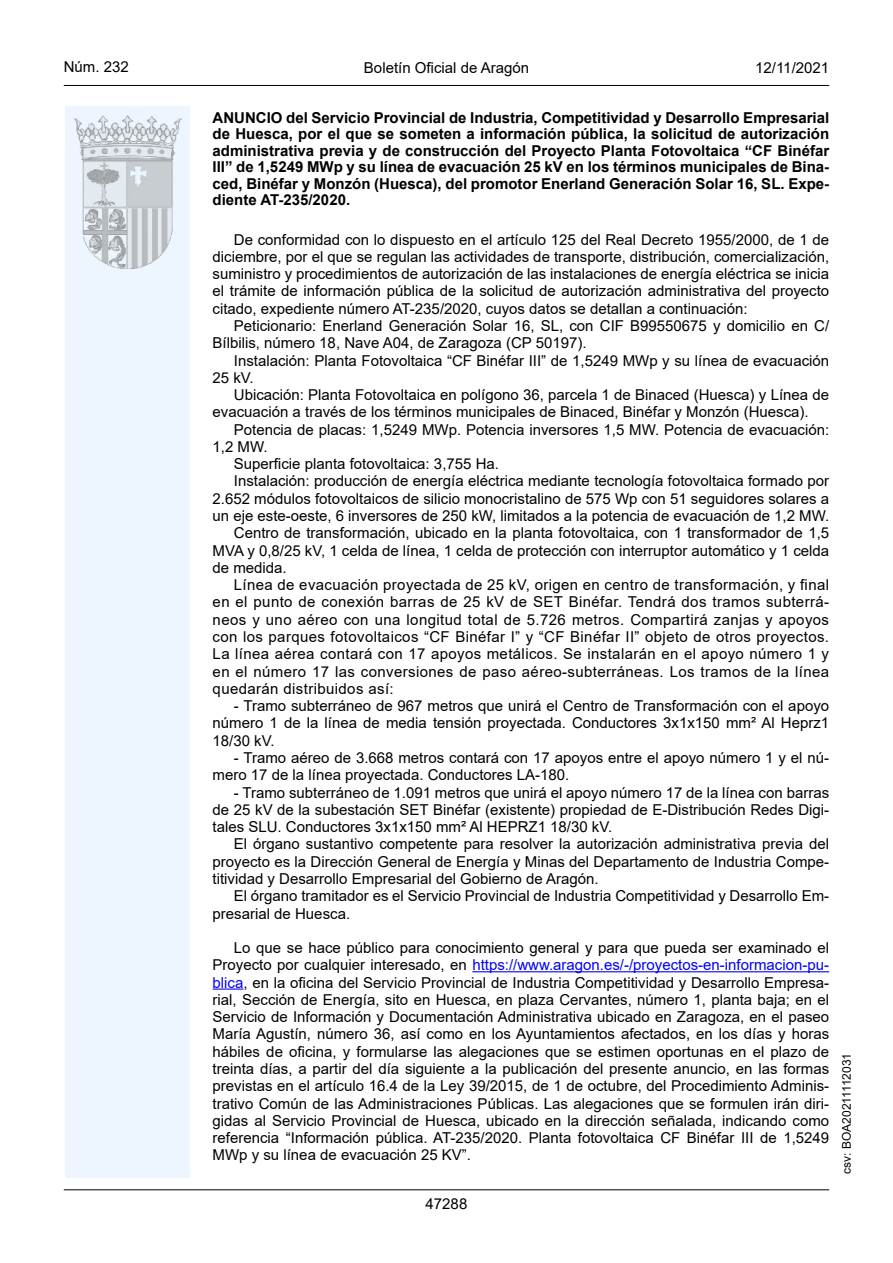
<style>
.page{position:relative;width:893px;height:1263px;background:#fff}
.page>*{position:absolute;margin:0;border:0;box-sizing:border-box;transform-origin:0 0}
.inicio_de_parrafo{font:15px/17.2px "Arial";color:#000;text-align:justify}
.Titulo_text{font:700 15px/16.5px "Arial";color:#000;text-align:justify}
.estilo_head-c{font:15px "Arial";color:#000}
.estilo_head-d{font:15px "Arial MT2";color:#000}
.estilo_head-i{font:15px "Arial MT2";color:#000}
.numero_pagina{font:15px "Arial MT2";color:#000}
.estilo_head-i-2{font:12px "Arial MT2";color:#000}
.s1{color:#0000fa}
</style>
<div class="page">
<div style="left:65px;top:106px;width:125px;height:1072px;background:#edf6fe"></div>
<img style="left:75px;top:115px;width:106px;height:153px">
<hr style="left:64px;top:85px;width:765px;height:1px;background:#000">
<hr style="left:64px;top:1189px;width:765px;height:1px;background:#000">
<hr style="left:472px;top:971px;width:357px;height:1px;background:#0000fa">
<hr style="left:213px;top:988px;width:30px;height:2px;background:#0000fa">
<p class="estilo_head-i" style="left:64px;top:57px;width:67px">Núm. 232</p>
<p class="estilo_head-c" style="left:364px;top:57px;width:167px">Boletín Oficial de Aragón</p>
<p class="estilo_head-d" style="left:755px;top:57px;width:75px">12/11/2021</p>
<p class="Titulo_text" style="left:213px;top:110px;width:618px">ANUNCIO del Servicio Provincial de Industria, Competitividad y Desarrollo Empresarial de Huesca, por el que se someten a información pública, la solicitud de autorización administrativa previa y de construcción del Proyecto Planta Fotovoltaica “CF Binéfar III” de 1,5249 MWp y su línea de evacuación 25 kV en los términos municipales de Bina&shy;ced, Binéfar y Monzón (Huesca), del promotor Enerland Generación Solar 16, SL. Expe&shy;diente AT-235/2020.</p>
<p class="inicio_de_parrafo" style="left:213px;top:231px;width:618px;text-indent:21px">De conformidad con lo dispuesto en el artículo 125 del Real Decreto 1955/2000, de 1 de diciembre, por el que se regulan las actividades de transporte, distribución, comercialización, suministro y procedimientos de autorización de las instalaciones de energía eléctrica se inicia el trámite de información pública de la solicitud de autorización administrativa del proyecto citado, expediente número AT-235/2020, cuyos datos se detallan a continuación:</p>
<p class="inicio_de_parrafo" style="left:213px;top:317px;width:618px;text-indent:21px">Peticionario: Enerland Generación Solar 16, SL, con CIF B99550675 y domicilio en C/<br>Bílbilis, número 18, Nave A04, de Zaragoza (CP 50197).</p>
<p class="inicio_de_parrafo" style="left:213px;top:351px;width:618px;text-indent:21px">Instalación: Planta Fotovoltaica “CF Binéfar III” de 1,5249 MWp y su línea de evacuación<br>25 kV.</p>
<p class="inicio_de_parrafo" style="left:213px;top:386px;width:618px;text-indent:21px">Ubicación: Planta Fotovoltaica en polígono 36, parcela 1 de Binaced (Huesca) y Línea de evacuación a través de los términos municipales de Binaced, Binéfar y Monzón (Huesca).</p>
<p class="inicio_de_parrafo" style="left:213px;top:421px;width:618px;text-indent:21px">Potencia de placas: 1,5249 MWp. Potencia inversores 1,5 MW. Potencia de evacuación:<br>1,2 MW.</p>
<p class="inicio_de_parrafo" style="left:234px;top:455px;width:267px">Superficie planta fotovoltaica: 3,755 Ha.</p>
<p class="inicio_de_parrafo" style="left:213px;top:472px;width:618px;text-indent:21px">Instalación: producción de energía eléctrica mediante tecnología fotovoltaica formado por 2.652 módulos fotovoltaicos de silicio monocristalino de 575 Wp con 51 seguidores solares a un eje este-oeste, 6 inversores de 250 kW, limitados a la potencia de evacuación de 1,2 MW.</p>
<p class="inicio_de_parrafo" style="left:213px;top:524px;width:618px;text-indent:21px">Centro de transformación, ubicado en la planta fotovoltaica, con 1 transformador de 1,5<br>MVA y 0,8/25 kV, 1 celda de línea, 1 celda de protección con interruptor automático y 1 celda de medida.</p>
<p class="inicio_de_parrafo" style="left:213px;top:576px;width:618px;text-indent:21px">Línea de evacuación proyectada de 25 kV, origen en centro de transformación, y final en el punto de conexión barras de 25 kV de SET Binéfar. Tendrá dos tramos subterrá&shy;neos y uno aéreo con una longitud total de 5.726 metros. Compartirá zanjas y apoyos con los parques fotovoltaicos “CF Binéfar I” y “CF Binéfar II” objeto de otros proyectos.<br>La línea aérea contará con 17 apoyos metálicos. Se instalarán en el apoyo número 1 y en el número 17 las conversiones de paso aéreo-subterráneas. Los tramos de la línea quedarán distribuidos así:</p>
<p class="inicio_de_parrafo" style="left:213px;top:697px;width:618px;text-indent:21px">- Tramo subterráneo de 967 metros que unirá el Centro de Transformación con el apoyo número 1 de la línea de media tensión proyectada. Conductores 3x1x150 mm² Al Heprz1<br>18/30 kV.</p>
<p class="inicio_de_parrafo" style="left:213px;top:749px;width:618px;text-indent:21px">- Tramo aéreo de 3.668 metros contará con 17 apoyos entre el apoyo número 1 y el nú&shy;mero 17 de la línea proyectada. Conductores LA-180.</p>
<p class="inicio_de_parrafo" style="left:213px;top:783px;width:618px;text-indent:21px">- Tramo subterráneo de 1.091 metros que unirá el apoyo número 17 de la línea con barras de 25 kV de la subestación SET Binéfar (existente) propiedad de E-Distribución Redes Digi&shy;tales SLU. Conductores 3x1x150 mm² Al HEPRZ1 18/30 kV.</p>
<p class="inicio_de_parrafo" style="left:213px;top:835px;width:618px;text-indent:21px">El órgano sustantivo competente para resolver la autorización administrativa previa del proyecto es la Dirección General de Energía y Minas del Departamento de Industria Compe&shy;titividad y Desarrollo Empresarial del Gobierno de Aragón.</p>
<p class="inicio_de_parrafo" style="left:213px;top:887px;width:618px;text-indent:21px">El órgano tramitador es el Servicio Provincial de Industria Competitividad y Desarrollo Em&shy;presarial de Huesca.</p>
<p class="inicio_de_parrafo" style="left:213px;top:939px;width:618px;text-indent:21px">Lo que se hace público para conocimiento general y para que pueda ser examinado el Proyecto por cualquier interesado, en <span class="s1">https://www.aragon.es/-/proyectos-en-informacion-pu&shy;blica</span>, en la oficina del Servicio Provincial de Industria Competitividad y Desarrollo Empresa&shy;rial, Sección de Energía, sito en Huesca, en plaza Cervantes, número 1, planta baja; en el Servicio de Información y Documentación Administrativa ubicado en Zaragoza, en el paseo María Agustín, número 36, así como en los Ayuntamientos afectados, en los días y horas hábiles de oficina, y formularse las alegaciones que se estimen oportunas en el plazo de treinta días, a partir del día siguiente a la publicación del presente anuncio, en las formas previstas en el artículo 16.4 de la Ley 39/2015, de 1 de octubre, del Procedimiento Adminis&shy;trativo Común de las Administraciones Públicas. Las alegaciones que se formulen irán diri&shy;gidas al Servicio Provincial de Huesca, ubicado en la dirección señalada, indicando como referencia “Información pública. AT-235/2020. Planta fotovoltaica CF Binéfar III de 1,5249<br>MWp y su línea de evacuación 25 KV”.</p>
<p class="numero_pagina" style="left:426px;top:1193px;width:43px">47288</p>
<p class="estilo_head-i-2" style="left:838px;top:1174px;width:122px;rotate:-90deg">csv: BOA20211112031</p>
</div>
